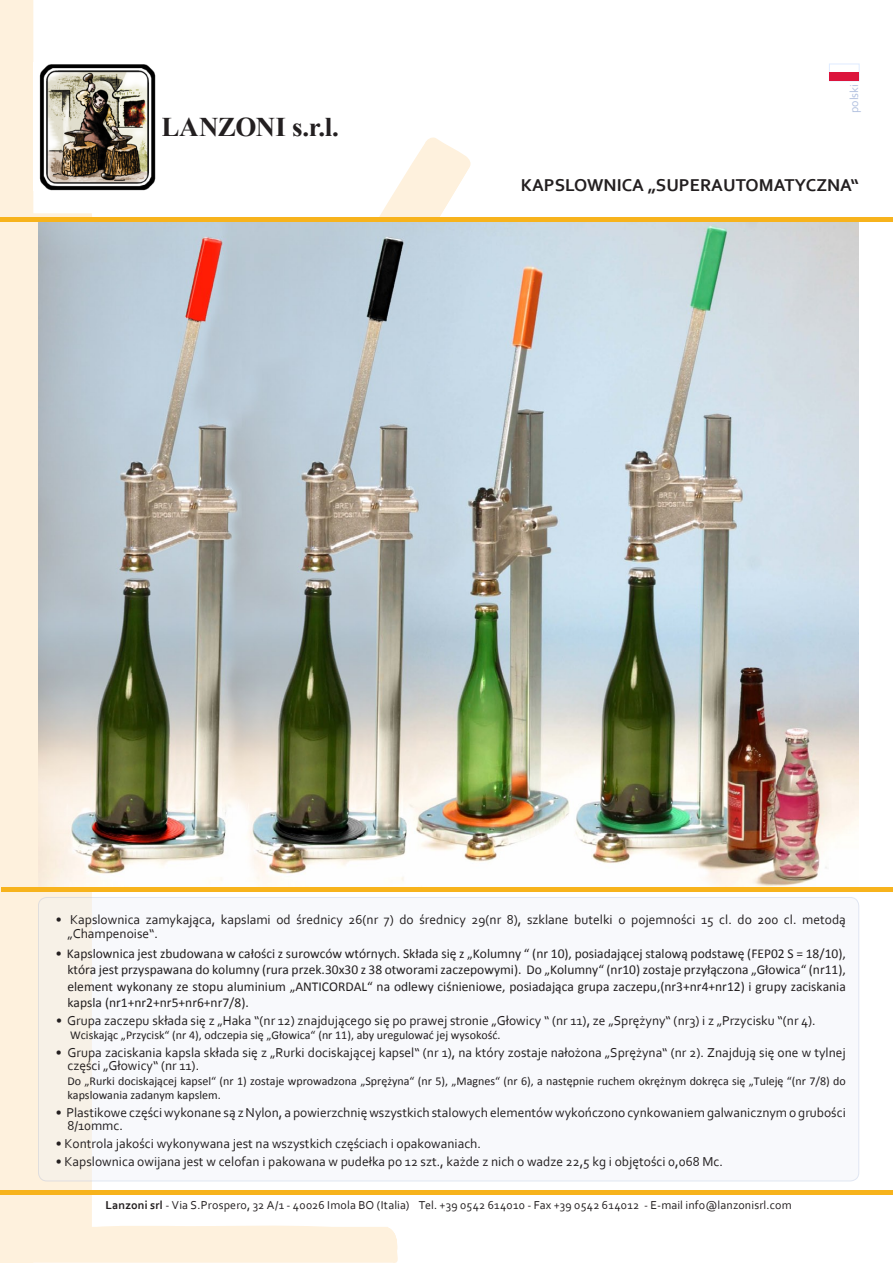
<style>
.page{position:relative;width:893px;height:1263px;background:#fff}
.page>*{position:absolute;margin:0;border:0;box-sizing:border-box;transform-origin:0 0}
.t1{font:700 27px "Times New Roman";letter-spacing:-.005em;color:#231f20}
.t2{font:700 18px "Corbel";color:#231f20}
.t3{font:13.5px/13.5px "Corbel";color:#231f20}
.t4{font:13.5px/16.2px "Calibri";color:#231f20;text-align:justify}
.t5{font:12px/14.4px "Calibri";color:#231f20}
.t6{font:12px "Corbel";letter-spacing:.015em;color:#231f20}
.t7{font:12px "Corbel";color:#b1c0df}
.s1{font-family:"Corbel"}
.s2{font-weight:700}
</style>
<div class="page">
<div style="left:25px;top:213px;width:67px;height:1021px;background:#fef1dd"></div>
<svg style="left:379px;top:139px;width:92px;height:78px"></svg>
<svg style="left:33px;top:891px;width:368px;height:372px"></svg>
<div style="left:78px;top:1229px;width:90px;height:7px;background:#fef1dd"></div>
<div style="left:0;top:0;width:33px;height:1263px;background:#fef1dd"></div>
<img style="left:39px;top:64px;width:117px;height:126px">
<div style="left:829px;top:64px;width:30px;height:17px;background:#fff;border:1px solid #dfecff"></div>
<div style="left:830px;top:72px;width:29px;height:9px;background:#dc143c"></div>
<svg style="left:38px;top:897px;width:821px;height:284px"></svg>
<img style="left:38px;top:222px;width:821px;height:665px">
<hr style="left:0;top:1190px;width:893px;height:4px;background:#f7b31c">
<div style="left:0;top:217px;width:893px;height:5px;background:#f7b31c"></div>
<hr style="left:2px;top:887px;width:891px;height:4px;background:#f7b31c">
<h1 class="t1" style="left:161px;top:108px;width:179px">LANZONI s.r.l.</h1>
<p class="t7" style="left:847px;top:113px;width:31px;rotate:-90deg">polski</p>
<h2 class="t2" style="left:521px;top:174px;width:340px">KAPSLOWNICA „SUPERAUTOMATYCZNA“</h2>
<p class="t3" style="left:67px;top:913px;width:780px;text-indent:-11px">• Kapslownica zamykająca, kapslami od średnicy 26(nr 7) do średnicy 29(nr 8), szklane butelki o pojemności 15 cl. do 200 cl. metodą „Champenoise“.</p>
<p class="t4" style="left:67px;top:946px;width:780px;text-indent:-11px"><span class="s1">•</span> Kapslownica jest zbudowana w całości z surowców wtórnych. Składa się z „Kolumny “ (nr 10), posiadającej stalową podstawę (FEP02 S = 18/10), która jest przyspawana do kolumny (rura przek.30x30 z 38 otworami zaczepowymi). Do „Kolumny“ (nr10) zostaje przyłączona „Głowica“ (nr11), element wykonany ze stopu aluminium „ANTICORDAL“ na odlewy ciśnieniowe, posiadająca grupa zaczepu,(nr3+nr4+nr12) i grupy zaciskania kapsla (nr1+nr2+nr5+nr6+nr7/8).</p>
<p class="t3" style="left:56px;top:1013px;width:761px">• Grupa zaczepu składa się z „Haka “(nr 12) znajdującego się po prawej stronie „Głowicy “ (nr 11), ze „Sprężyny“ (nr3) i z „Przycisku “(nr 4).</p>
<p class="t5" style="left:70px;top:1028px;width:432px">Wciskając „Przycisk“ (nr 4), odczepia się „Głowica“ (nr 11), aby uregulować jej wysokość.</p>
<p class="t3" style="left:67px;top:1045px;width:780px;text-indent:-11px">• Grupa zaciskania kapsla składa się z „Rurki dociskającej kapsel“ (nr 1), na który zostaje nałożona „Sprężyna“ (nr 2). Znajdują się one w tylnej części „Głowicy“ (nr 11).</p>
<p class="t5" style="left:67px;top:1073px;width:780px">Do „Rurki dociskającej kapsel“ (nr 1) zostaje wprowadzona „Sprężyna“ (nr 5), „Magnes“ (nr 6), a następnie ruchem okrężnym dokręca się „Tuleję “(nr 7/8) do kapslowania zadanym kapslem.</p>
<p class="t3" style="left:67px;top:1105px;width:780px;text-indent:-11px">• Plastikowe części wykonane są z Nylon, a powierzchnię wszystkich stalowych elementów wykończono cynkowaniem galwanicznym o grubości<br>8/10mmc.</p>
<p class="t3" style="left:56px;top:1136px;width:427px">• Kontrola jakości wykonywana jest na wszystkich częściach i opakowaniach.</p>
<p class="t3" style="left:56px;top:1154px;width:668px">• Kapslownica owijana jest w celofan i pakowana w pudełka po 12 szt., każde z nich o wadze 22,5 kg i objętości 0,068 Mc.</p>
<p class="t6" style="left:106px;top:1197px;width:688px"><span class="s2">Lanzoni srl</span> - Via S.Prospero, 32 A/1 - 40026 Imola BO (Italia) Tel. +39 0542 614010 - Fax +39 0542 614012 - E-mail info@lanzonisrl.com</p>
</div>
